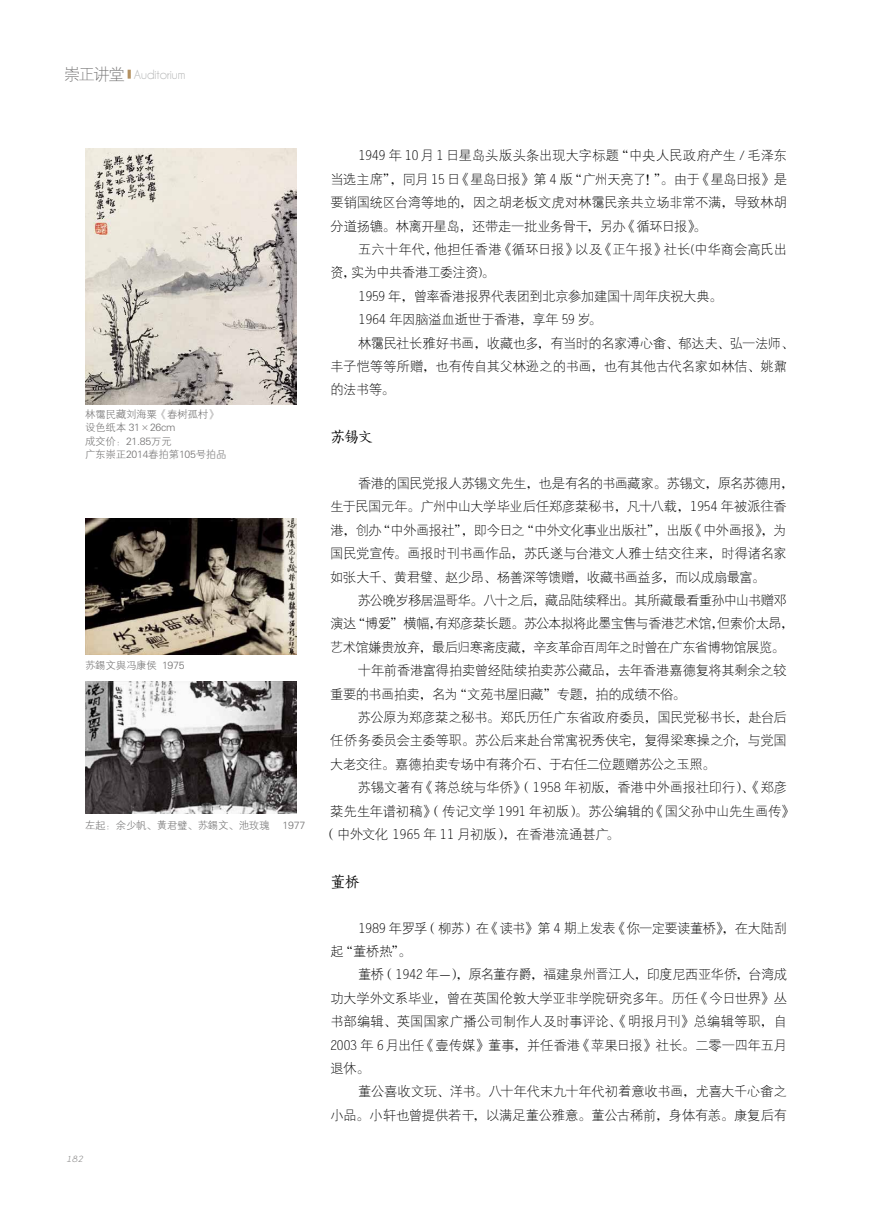
<style>
.page{position:relative;width:872px;height:1212px;background:#fff}
.page>*{position:absolute;margin:0;border:0;box-sizing:border-box;transform-origin:0 0}
.t1{font:15px "FZSKBXKJW GB1 0";color:#000}
.t2{font:13.5px "FZXDXK GBK1 0";letter-spacing:-.02em;color:#000}
.t3{font:13.5px "FZXDXK GBK1 0";letter-spacing:-.045em;color:#000}
.t4{font:13.5px "FZXDXK GBK1 0";letter-spacing:.005em;color:#000}
.t5{font:13.5px "FZXDXK GBK1 0";letter-spacing:.015em;color:#000}
.t6{font:13.5px "FZXDXK GBK1 0";letter-spacing:-.04em;color:#000}
.t7{font:13.5px "Champagne&Limousines";color:#b5b6b6}
.t8{font:10.5px/13.5px "FZXH1 K GBK1 0";letter-spacing:-.025em;color:#727171}
.t9{font:italic 9px "Champagne&Limousines";color:#727171;scale:1.2 1}
.s1{font-family:"FZXDXK GBK1 0";font-size:16.5px;color:#727171}
.s2{font-family:"FZBSK GBK1 0"}
.s3{font-family:"Champagne&Limousines"}
</style>
<div class="page">
<img style="left:85px;top:519px;width:211px;height:136px">
<img style="left:85px;top:682px;width:211px;height:131px">
<img style="left:85px;top:149px;width:211px;height:256px">
<svg style="left:128px;top:70px;width:3px;height:9px"></svg>
<p class="t7" style="left:64px;top:67px;width:123px"><span class="s1">崇正讲堂</span> Auditorium</p>
<p class="t8" style="left:85px;top:408px;width:143px">林霭民藏刘海粟《春树孤村》设色纸本 31<span class="s2">×</span>26cm<br>成交价：21.85万元<br>广东崇正2014春拍第105号拍品</p>
<p class="t8" style="left:85px;top:659px;width:101px">苏錫文與冯康侯 1975</p>
<p class="t8" style="left:85px;top:819px;width:222px">左起：余少帆、黃君璧、苏錫文、池玫瑰 1977</p>
<p class="t9" style="left:66px;top:1154px;width:16px">182</p>
<p class="t2" style="left:358px;top:148px;width:430px">1949 年 10 月 1日星岛头版头条出现大字标题<span class="s2">“</span>中央人民政府产生 <span class="s3">/</span> 毛泽东</p>
<p class="t3" style="left:330px;top:172px;width:458px">当选主席<span class="s2">”，</span>同月 15 日<span class="s2">《</span>星岛日报<span class="s2">》</span>第 4 版<span class="s2">“</span>广州天亮了<span class="s2">！”。</span>由于<span class="s2">《</span>星岛日报<span class="s2">》</span>是</p>
<p class="t2" style="left:330px;top:195px;width:458px">要销国统区台湾等地的<span class="s2">，</span>因之胡老板文虎对林霭民亲共立场非常不满<span class="s2">，</span>导致林胡</p>
<p class="t2" style="left:330px;top:219px;width:377px">分道扬镳<span class="s2">。</span>林离开星岛<span class="s2">，</span>还带走一批业务骨干<span class="s2">，</span>另办<span class="s2">《</span>循环日报<span class="s2">》。</span></p>
<p class="t5" style="left:358px;top:242px;width:430px">五六十年代<span class="s2">，</span>他担任香港<span class="s2">《</span>循环日报<span class="s2">》</span>以及<span class="s2">《</span>正午报<span class="s2">》</span>社长<span class="s3">(</span>中华商会高氏出</p>
<p class="t6" style="left:330px;top:265px;width:166px">资<span class="s2">，</span>实为中共香港工委注资<span class="s3">)</span><span class="s2">。</span></p>
<p class="t2" style="left:358px;top:289px;width:366px">1959 年<span class="s2">，</span>曾率香港报界代表团到北京参加建国十周年庆祝大典<span class="s2">。</span></p>
<p class="t2" style="left:358px;top:312px;width:245px">1964 年因脑溢血逝世于香港<span class="s2">，</span>享年 59 岁<span class="s2">。</span></p>
<p class="t2" style="left:358px;top:336px;width:437px">林霭民社长雅好书画<span class="s2">，</span>收藏也多<span class="s2">，</span>有当时的名家溥心畬<span class="s2">、</span>郁达夫<span class="s2">、</span>弘一法师<span class="s2">、</span></p>
<p class="t2" style="left:330px;top:359px;width:458px">丰子恺等等所赠<span class="s2">，</span>也有传自其父林逊之的书画<span class="s2">，</span>也有其他古代名家如林佶<span class="s2">、</span>姚鼐</p>
<p class="t2" style="left:330px;top:382px;width:66px">的法书等<span class="s2">。</span></p>
<p class="t1" style="left:330px;top:429px;width:44px">苏锡文</p>
<p class="t2" style="left:358px;top:476px;width:437px">香港的国民党报人苏锡文先生<span class="s2">，</span>也是有名的书画藏家<span class="s2">。</span>苏锡文<span class="s2">，</span>原名苏德用<span class="s2">，</span></p>
<p class="t2" style="left:330px;top:499px;width:458px">生于民国元年<span class="s2">。</span>广州中山大学毕业后任郑彦棻秘书<span class="s2">，</span>凡十八载<span class="s2">，</span>1954 年被派往香</p>
<p class="t2" style="left:330px;top:523px;width:458px">港<span class="s2">，</span>创办<span class="s2">“</span>中外画报社<span class="s2">”，</span>即今日之<span class="s2">“</span>中外文化事业出版社<span class="s2">”，</span>出版<span class="s2">《</span>中外画报<span class="s2">》，</span>为</p>
<p class="t2" style="left:330px;top:546px;width:458px">国民党宣传<span class="s2">。</span>画报时刊书画作品<span class="s2">，</span>苏氏遂与台港文人雅士结交往来<span class="s2">，</span>时得诸名家</p>
<p class="t2" style="left:330px;top:570px;width:436px">如张大千<span class="s2">、</span>黄君璧<span class="s2">、</span>赵少昂<span class="s2">、</span>杨善深等馈赠<span class="s2">，</span>收藏书画益多<span class="s2">，</span>而以成扇最富<span class="s2">。</span></p>
<p class="t3" style="left:358px;top:593px;width:430px">苏公晚岁移居温哥华<span class="s2">。</span>八十之后<span class="s2">，</span>藏品陆续释出<span class="s2">。</span>其所藏最看重孙中山书赠邓</p>
<p class="t3" style="left:330px;top:616px;width:464px">演达<span class="s2">“</span>博爱<span class="s2">”</span>横幅<span class="s2">，</span>有郑彦棻长题<span class="s2">。</span>苏公本拟将此墨宝售与香港艺术馆<span class="s2">，</span>但索价太昂<span class="s2">，</span></p>
<p class="t3" style="left:330px;top:640px;width:456px">艺术馆嫌贵放弃<span class="s2">，</span>最后归寒斋庋藏<span class="s2">，</span>辛亥革命百周年之时曾在广东省博物馆展览<span class="s2">。</span></p>
<p class="t2" style="left:358px;top:663px;width:430px">十年前香港富得拍卖曾经陆续拍卖苏公藏品<span class="s2">，</span>去年香港嘉德复将其剩余之较</p>
<p class="t2" style="left:330px;top:687px;width:357px">重要的书画拍卖<span class="s2">，</span>名为<span class="s2">“</span>文苑书屋旧藏<span class="s2">”</span>专题<span class="s2">，</span>拍的成绩不俗<span class="s2">。</span></p>
<p class="t2" style="left:358px;top:710px;width:430px">苏公原为郑彦棻之秘书<span class="s2">。</span>郑氏历任广东省政府委员<span class="s2">，</span>国民党秘书长<span class="s2">，</span>赴台后</p>
<p class="t2" style="left:330px;top:733px;width:458px">任侨务委员会主委等职<span class="s2">。</span>苏公后来赴台常寓祝秀侠宅<span class="s2">，</span>复得梁寒操之介<span class="s2">，</span>与党国</p>
<p class="t2" style="left:330px;top:757px;width:386px">大老交往<span class="s2">。</span>嘉德拍卖专场中有蒋介石<span class="s2">、</span>于右任二位题赠苏公之玉照<span class="s2">。</span></p>
<p class="t2" style="left:358px;top:780px;width:430px">苏锡文著有<span class="s2">《</span>蒋总统与华侨<span class="s2">》（</span>1958 年初版<span class="s2">，</span>香港中外画报社印行<span class="s2">）、《</span>郑彦</p>
<p class="t2" style="left:330px;top:804px;width:464px">棻先生年谱初稿<span class="s2">》（</span>传记文学 1991 年初版<span class="s2">）。</span>苏公编辑的<span class="s2">《</span>国父孙中山先生画传<span class="s2">》</span></p>
<p class="t2" style="left:324px;top:827px;width:297px"><span class="s2">（</span>中外文化 1965 年 11 月初版<span class="s2">），</span>在香港流通甚广<span class="s2">。</span></p>
<p class="t1" style="left:330px;top:874px;width:31px">董桥</p>
<p class="t2" style="left:358px;top:921px;width:430px">1989 年罗孚<span class="s2">（</span>柳苏<span class="s2">）</span>在<span class="s2">《</span>读书<span class="s2">》</span>第 4 期上发表<span class="s2">《</span>你一定要读董桥<span class="s2">》，</span>在大陆刮</p>
<p class="t2" style="left:330px;top:944px;width:83px">起<span class="s2">“</span>董桥热<span class="s2">”。</span></p>
<p class="t2" style="left:358px;top:967px;width:430px">董桥<span class="s2">（</span>1942 年<span class="s2">－），</span>原名董存爵<span class="s2">，</span>福建泉州晋江人<span class="s2">，</span>印度尼西亚华侨<span class="s2">，</span>台湾成</p>
<p class="t2" style="left:330px;top:991px;width:458px">功大学外文系毕业<span class="s2">，</span>曾在英国伦敦大学亚非学院研究多年<span class="s2">。</span>历任<span class="s2">《</span>今日世界<span class="s2">》</span>丛</p>
<p class="t4" style="left:330px;top:1014px;width:458px">书部编辑<span class="s2">、</span>英国国家广播公司制作人及时事评论<span class="s2">、《</span>明报月刊<span class="s2">》</span>总编辑等职<span class="s2">，</span>自</p>
<p class="t2" style="left:330px;top:1038px;width:458px">2003 年 6 月出任<span class="s2">《</span>壹传媒<span class="s2">》</span>董事<span class="s2">，</span>并任香港<span class="s2">《</span>苹果日报<span class="s2">》</span>社长<span class="s2">。</span>二零一四年五月</p>
<p class="t2" style="left:330px;top:1061px;width:41px">退休<span class="s2">。</span></p>
<p class="t2" style="left:358px;top:1084px;width:430px">董公喜收文玩<span class="s2">、</span>洋书<span class="s2">。</span>八十年代末九十年代初着意收书画<span class="s2">，</span>尤喜大千心畬之</p>
<p class="t2" style="left:330px;top:1108px;width:458px">小品<span class="s2">。</span>小轩也曾提供若干<span class="s2">，</span>以满足董公雅意<span class="s2">。</span>董公古稀前<span class="s2">，</span>身体有恙<span class="s2">。</span>康复后有</p>
</div>
